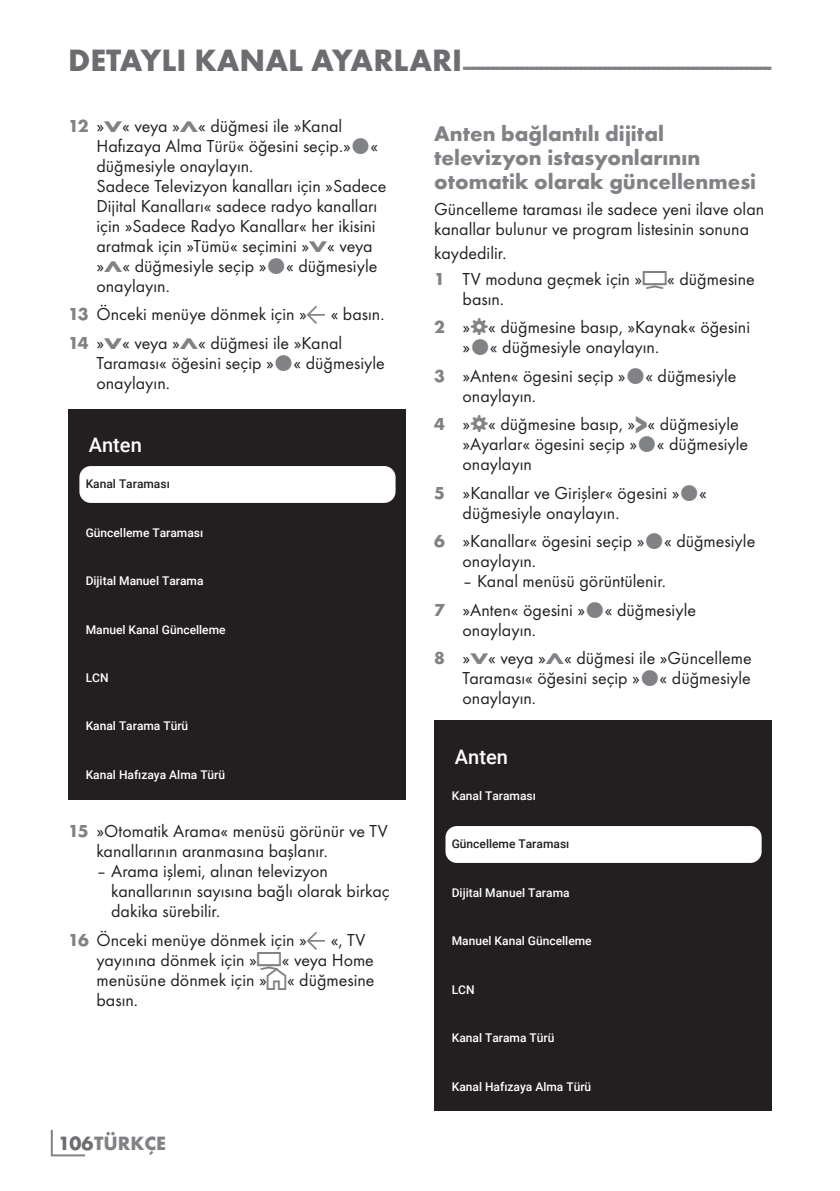
<style>
.page{position:relative;width:840px;height:1191px;background:#fff}
.page>*{position:absolute;margin:0;border:0;box-sizing:border-box;transform-origin:0 0}
.t1{font:700 24px "Futura TOT";color:#808285}
.t2{font:700 22px/24px "Futura TOT";color:#808285}
.t3{font:500 20px "Roboto";color:#fff}
.t4{font:700 20px "Futura TOT";color:#808285}
.t5{font:18px/20px "Futura TOT Boo";color:#231f20}
.t6{font:500 12px "Roboto";color:#fff}
.t7{font:500 12px "Roboto";color:#231f20}
.s1{font-size:32px;color:#6c6d70}
.s2{font-family:"Futura TOT";font-weight:700;color:#808285}
.s3{font-family:"Futura TOT";font-weight:700;font-size:16px;color:#808285}
.s4{font-family:"Arcelik TS9 Android";font-size:20px;color:#808285}
.s5{font-family:"Arcelik TS9 Android";font-size:32px;color:#808285}
.s6{font-family:"Arcelik TS9 Android";font-size:24px;color:#808285}
.s7{color:#6c6d70}
.s8{font-family:"Futura TOT";font-weight:700;font-size:27.2px;color:#808285}
</style>
<div class="page">
<hr style="left:51px;top:1129px;width:2px;height:26px;background:#808285">
<hr style="left:51px;top:1154px;width:34px;height:2px;background:#808285">
<div style="left:68px;top:409px;width:337px;height:390px;background:#231f20"></div>
<div style="left:79px;top:466px;width:316px;height:37px;background:#fff;border-radius:11px"></div>
<div style="left:434px;top:720px;width:337px;height:391px;background:#231f20"></div>
<div style="left:445px;top:826px;width:316px;height:37px;background:#fff;border-radius:11px"></div>
<h1 class="t1" style="left:68px;top:51px;width:704px"><span class="s1">DETAYLI KANAL AYARLARI</span>---------------------------------------------------------------</h1>
<p class="t5" style="left:96px;top:115px;width:291px;text-indent:-28px"><span class="s2">12</span> »<span class="s3">V</span>« veya »<span class="s3">Λ</span>« düğmesi ile »Kanal Hafızaya Alma Türü« öğesini seçip.» « düğmesiyle onaylayın.<br>Sadece Televizyon kanalları için »Sadece Dijital Kanalları« sadece radyo kanalları için »Sadece Radyo Kanallar« her ikisini aratmak için »Tümü« seçimini »<span class="s3">V</span>« veya »<span class="s3">Λ</span>« düğmesiyle seçip » « düğmesiyle onaylayın.</p>
<p class="t5" style="left:68px;top:300px;width:318px;line-height:28.4px"><span class="s2">13</span> Önceki menüye dönmek için »<span class="s4">a</span> « basın.<br><span class="s2">14</span> »<span class="s3">V</span>« veya »<span class="s3">Λ</span>« düğmesi ile »Kanal</p>
<p class="t5" style="left:96px;top:353px;width:290px">Taraması« öğesini seçip » « düğmesiyle onaylayın.</p>
<p class="t3" style="left:89px;top:430px;width:54px">Anten</p>
<p class="t7" style="left:86px;top:475px;width:86px">Kanal Taraması</p>
<p class="t6" style="left:86px;top:524px;width:119px">Güncelleme Taraması</p>
<p class="t6" style="left:86px;top:572px;width:119px">Dijital Manuel Tarama</p>
<p class="t6" style="left:86px;top:621px;width:141px">Manuel Kanal Güncelleme</p>
<p class="t6" style="left:86px;top:669px;width:24px">LCN</p>
<p class="t6" style="left:86px;top:717px;width:104px">Kanal Tarama Türü</p>
<p class="t6" style="left:86px;top:766px;width:141px">Kanal Hafızaya Alma Türü</p>
<p class="t5" style="left:96px;top:821px;width:293px;text-indent:-28px"><span class="s2">15</span> »Otomatik Arama« menüsü görünür ve TV kanallarının aranmasına başlanır.</p>
<p class="t5" style="left:111px;top:861px;width:280px;text-indent:-15px">– Arama işlemi, alınan televizyon kanallarının sayısına bağlı olarak birkaç dakika sürebilir.</p>
<p class="t5" style="left:96px;top:930px;width:279px;text-indent:-28px"><span class="s2">16</span> Önceki menüye dönmek için »<span class="s4">a</span> «, TV yayınına dönmek için »<span class="s5">H</span>« veya Home menüsüne dönmek için »<span class="s6">T</span>« düğmesine basın.</p>
<p class="t4" style="left:58px;top:1131px;width:109px"><span class="s7">106</span>TÜRKÇE</p>
<p class="t2" style="left:434px;top:121px;width:323px">Anten bağlantılı dijital televizyon istasyonlarının otomatik olarak güncellenmesi</p>
<p class="t5" style="left:434px;top:199px;width:331px">Güncelleme taraması ile sadece yeni ilave olan kanallar bulunur ve program listesinin sonuna</p>
<p class="t5" style="left:434px;top:240px;width:322px;line-height:25.6px">kaydedilir.<br><span class="s2">1</span> TV moduna geçmek için »<span class="s5">H</span>« düğmesine</p>
<p class="t5" style="left:434px;top:284px;width:317px;line-height:28.6px;text-indent:28px">basın.<br><span class="s2">2</span> » « düğmesine basıp, »Kaynak« öğesini</p>
<p class="t5" style="left:434px;top:333px;width:304px;line-height:28.6px;text-indent:28px">» « düğmesiyle onaylayın.<br><span class="s2">3</span> »Anten« ögesini seçip » « düğmesiyle</p>
<p class="t5" style="left:434px;top:381px;width:306px;line-height:28.6px;text-indent:28px">onaylayın.<br><span class="s2">4</span> » « düğmesine basıp, »<span class="s8">&gt;</span>« düğmesiyle</p>
<p class="t5" style="left:462px;top:434px;width:287px">»Ayarlar« ögesini seçip » « düğmesiyle onaylayın</p>
<p class="t5" style="left:462px;top:482px;width:246px;text-indent:-28px"><span class="s2">5</span> »Kanallar ve Girişler« ögesini » « düğmesiyle onaylayın.</p>
<p class="t5" style="left:462px;top:531px;width:294px;text-indent:-28px"><span class="s2">6</span> »Kanallar« ögesini seçip » « düğmesiyle onaylayın.</p>
<p class="t5" style="left:434px;top:567px;width:263px;line-height:28.6px;text-align:center">– Kanal menüsü görüntülenir.<br><span class="s2">7</span> »Anten« ögesini » « düğmesiyle</p>
<p class="t5" style="left:434px;top:615px;width:319px;line-height:28.6px;text-indent:28px">onaylayın.<br><span class="s2">8</span> »<span class="s3">V</span>« veya »<span class="s3">Λ</span>« düğmesi ile »Güncelleme</p>
<p class="t5" style="left:462px;top:668px;width:290px">Taraması« öğesini seçip » « düğmesiyle onaylayın.</p>
<p class="t3" style="left:454px;top:742px;width:54px">Anten</p>
<p class="t6" style="left:451px;top:787px;width:86px">Kanal Taraması</p>
<p class="t7" style="left:451px;top:835px;width:119px">Güncelleme Taraması</p>
<p class="t6" style="left:451px;top:884px;width:119px">Dijital Manuel Tarama</p>
<p class="t6" style="left:451px;top:932px;width:141px">Manuel Kanal Güncelleme</p>
<p class="t6" style="left:451px;top:981px;width:24px">LCN</p>
<p class="t6" style="left:451px;top:1029px;width:104px">Kanal Tarama Türü</p>
<p class="t6" style="left:451px;top:1078px;width:141px">Kanal Hafızaya Alma Türü</p>
</div>
